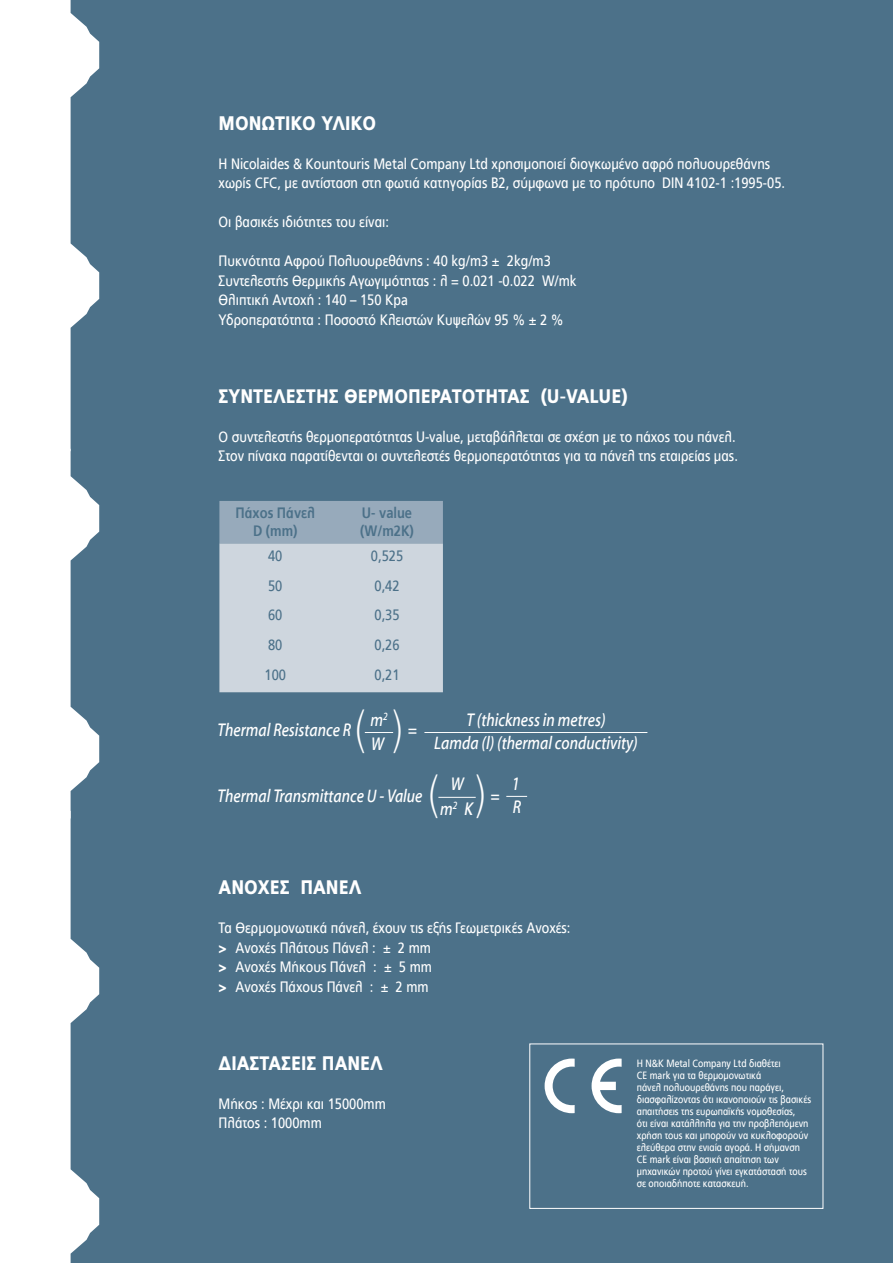
<style>
.page{position:relative;width:893px;height:1263px;background:#fff}
.page>*{position:absolute;margin:0;border:0;box-sizing:border-box;transform-origin:0 0}
.t1{font:300 48.75px "PF Catalog Condensed";color:#fff;scale:.8 1}
.t2{font:900 19.5px "PF Catalog Condensed";color:#fff}
.t3{font:italic 18px "PF Catalog Condensed";color:#fff}
.t4{font:15px/19.5px "PF Catalog Condensed";color:#fff}
.t5{font:15px "PF Catalog Condensed";color:#4c7189}
.t6{font:700 15px/18px "PF Catalog Condensed";color:#4c7189;text-align:center}
.t7{font:10.5px/12px "PF Catalog Condensed";color:#fff}
.t8{font:italic 10.5px "PF Catalog Condensed";color:#fff}
.s1{font-weight:900}
</style>
<div class="page">
<div style="left:43px;top:0;width:850px;height:1263px;background:#4c7189"></div>
<svg style="left:365px;top:732px;width:28px;height:1px"></svg>
<hr style="left:424px;top:732px;width:223px;height:1px;background:#fff">
<svg style="left:506px;top:796px;width:21px;height:1px"></svg>
<hr style="left:438px;top:797px;width:38px;height:1px;background:#fff">
<svg style="left:219px;top:501px;width:224px;height:191px;background:#c1cbd5"></svg>
<svg style="left:43px;top:0;width:56px;height:1263px"></svg>
<svg style="left:545px;top:1058px;width:30px;height:55px"></svg>
<svg style="left:592px;top:1058px;width:30px;height:55px"></svg>
<div style="left:529px;top:1043px;width:294px;height:166px;border:1px solid #fff"></div>
<h2 class="t2" style="left:219px;top:111px;width:159px">ΜΟΝΩΤΙΚΟ ΥΛΙΚΟ</h2>
<p class="t4" style="left:219px;top:154px;width:568px">Η Nicolaides &amp; Kountouris Metal Company Ltd χρησιμοποιεί διογκωμένο αφρό πολυουρεθάνης χωρίς CFC, με αντίσταση στη φωτιά κατηγορίας Β2, σύμφωνα με το πρότυπο DIN 4102-1 :1995-05.</p>
<p class="t4" style="left:219px;top:212px;width:172px">Οι βασικές ιδιότητες του είναι:</p>
<p class="t4" style="left:219px;top:251px;width:360px">Πυκνότητα Aφρού Πολυουρεθάνης : 40 kg/m3 ± 2kg/m3<br>Συντελεστής Θερμικής Αγωγιμότητας : λ = 0.021 -0.022 W/mk Θλιπτική Αντοχή : 140 – 150 Kpa<br>Υδροπερατότητα : Ποσοστό Κλειστών Κυψελών 95 % ± 2 %</p>
<h2 class="t2" style="left:219px;top:384px;width:411px">ΣΥΝΤΕΛΕΣΤΗΣ ΘΕΡΜΟΠΕΡΑΤΟΤΗΤΑΣ (U-VALUE)</h2>
<p class="t4" style="left:219px;top:427px;width:521px">O συντελεστής θερμοπερατότητας U-value, μεταβάλλεται σε σχέση με το πάχος του πάνελ.<br>Στον πίνακα παρατίθενται οι συντελεστές θερμοπερατότητας για τα πάνελ της εταιρείας μας.</p>
<p class="t6" style="left:236px;top:504px;width:81px">Πάχος Πάνελ<br>D (mm)</p>
<p class="t6" style="left:360px;top:504px;width:55px;text-align:left">U- value (W/m2K)</p>
<p class="t5" style="left:268px;top:547px;width:16px">40</p>
<p class="t5" style="left:371px;top:547px;width:34px">0,525</p>
<p class="t5" style="left:268px;top:577px;width:16px">50</p>
<p class="t5" style="left:374px;top:577px;width:27px">0,42</p>
<p class="t5" style="left:268px;top:606px;width:16px">60</p>
<p class="t5" style="left:374px;top:606px;width:27px">0,35</p>
<p class="t5" style="left:268px;top:636px;width:16px">80</p>
<p class="t5" style="left:374px;top:636px;width:27px">0,26</p>
<p class="t5" style="left:265px;top:666px;width:23px">100</p>
<p class="t5" style="left:374px;top:666px;width:27px">0,21</p>
<h1 class="t1" style="left:356px;top:702px;width:60px">( )</h1>
<p class="t3" style="left:218px;top:786px;width:206px">Thermal Transmittance U - Value</p>
<p class="t3" style="left:490px;top:786px;width:11px">=</p>
<p class="t3" style="left:370px;top:710px;width:19px">m<sup>2</sup></p>
<p class="t3" style="left:466px;top:710px;width:141px">T (thickness in metres)</p>
<p class="t3" style="left:218px;top:721px;width:135px">Thermal Resistance R</p>
<p class="t3" style="left:408px;top:721px;width:11px">=</p>
<p class="t3" style="left:371px;top:734px;width:15px">W</p>
<p class="t3" style="left:434px;top:733px;width:205px">Lamda (l) (thermal conductivity)</p>
<h1 class="t1" style="left:429px;top:767px;width:71px">( )</h1>
<p class="t3" style="left:451px;top:775px;width:15px">W</p>
<p class="t3" style="left:512px;top:774px;width:9px">1</p>
<p class="t3" style="left:440px;top:800px;width:34px">m K</p>
<p class="t3" style="left:513px;top:798px;width:10px">R</p>
<p class="t8" style="left:453px;top:800px;width:6px">2</p>
<h2 class="t2" style="left:219px;top:876px;width:144px">ΑΝΟΧEΣ ΠAΝΕΛ</h2>
<p class="t4" style="left:219px;top:918px;width:353px">Τα Θερμομονωτικά πάνελ, έχουν τις εξής Γεωμετρικές Ανοχές: <span class="s1">&gt;</span> Ανοχές Πλάτους Πάνελ : ± 2 mm<br><span class="s1">&gt;</span> Ανοχές Μήκους Πάνελ : ± 5 mm<br><span class="s1">&gt;</span> Ανοχές Πάχους Πάνελ : ± 2 mm</p>
<h2 class="t2" style="left:219px;top:1051px;width:166px">ΔΙΑΣΤΑΣΕΙΣ ΠΑΝΕΛ</h2>
<p class="t4" style="left:219px;top:1094px;width:169px">Μήκος : Μέχρι και 15000mm<br>Πλάτος : 1000mm</p>
<p class="t7" style="left:637px;top:1057px;width:176px">H N&amp;K Metal Company Ltd διαθέτει<br>CE mark για τα θερμομονωτικά<br>πάνελ πολυουρεθάνης που παράγει, διασφαλίζοντας ότι ικανοποιούν τις βασικές απαιτήσεις της ευρωπαϊκής νομοθεσίας,<br>ότι είναι κατάλληλα για την προβλεπόμενη χρήση τους και μπορούν να κυκλοφορούν ελεύθερα στην ενιαία αγορά. Η σήμανση CE mark είναι βασική απαίτηση των μηχανικών προτού γίνει εγκατάστασή τους σε οποιαδήποτε κατασκευή.</p>
</div>
